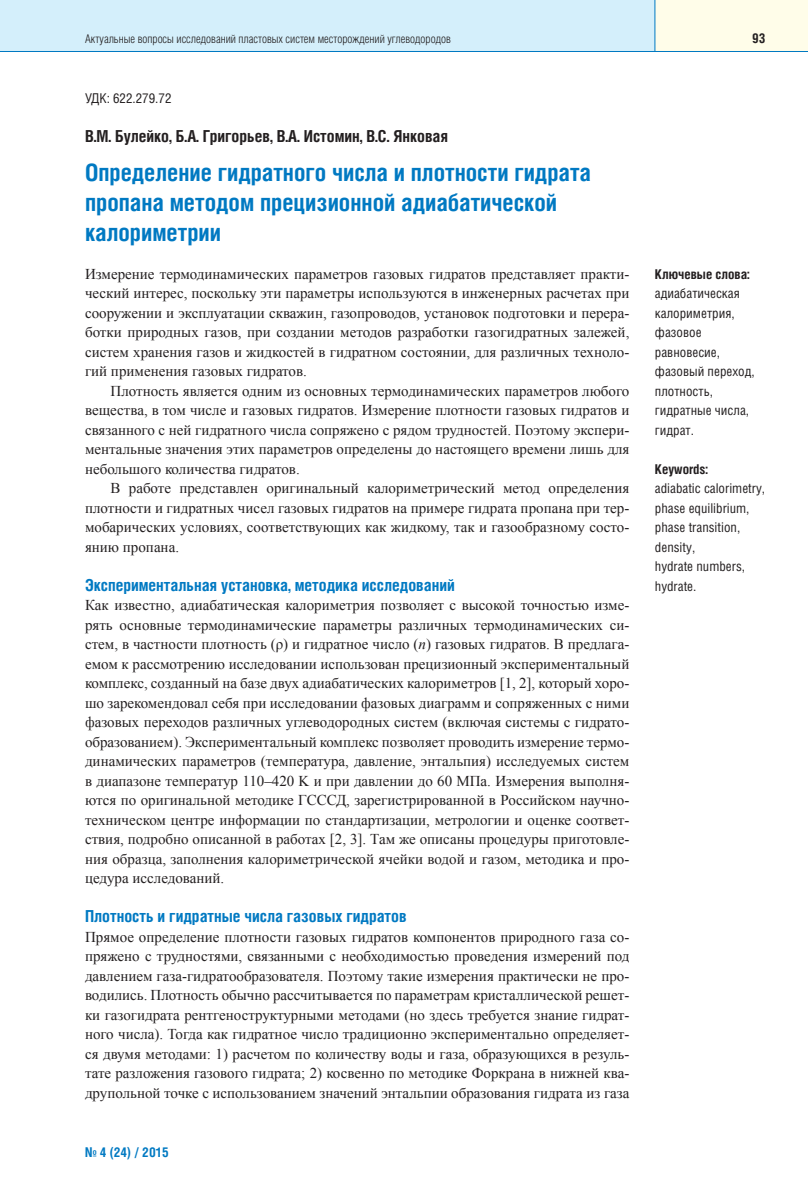
<style>
.page{position:relative;width:808px;height:1191px;background:#fff}
.page>*{position:absolute;margin:0;border:0;box-sizing:border-box;transform-origin:0 0}
.t1{font:700 24px/30px "Helios Cond";color:#0079c2}
.t2{font:700 16.5px "Helios Cond";color:#0079c2}
.t3{font:700 16.5px "Helios Cond";color:#231f20}
.t4{font:15px/19.5px "Times New Roman";color:#231f20;text-align:justify}
.t5{font:13.5px/19.5px "Helios Cond";color:#231f20}
.t6{font:700 13.5px "Helios Cond";color:#231f20}
.t7{font:700 13.5px "Helios Cond";color:#0079c2}
.t8{font:300 12px "Helios Cond";color:#231f20}
.s1{font-style:italic}
</style>
<div class="page">
<div style="left:0;top:0;width:668px;height:51px;background:#d4effb"></div>
<div style="left:655px;top:0;width:153px;height:51px;background:#fffde9"></div>
<hr style="left:0;top:51px;width:808px;height:1px;background:#0079c2">
<hr style="left:654px;top:0;width:1px;height:51px;background:#0079c2">
<p class="t8" style="left:85px;top:34px;width:367px">Актуальные вопросы исследований пластовых систем месторождений углеводородов</p>
<p class="t6" style="left:752px;top:33px;width:15px">93</p>
<p class="t5" style="left:85px;top:90px;width:88px">УДК: 622.279.72</p>
<p class="t3" style="left:85px;top:130px;width:365px">В.М. Булейко, Б.А. Григорьев, В.А. Истомин, В.С. Янковая</p>
<h1 class="t1" style="left:85px;top:160px;width:507px">Определение гидратного числа и плотности гидрата пропана методом прецизионной адиабатической калориметрии</h1>
<p class="t4" style="left:85px;top:264px;width:546px">Измерение термодинамических параметров газовых гидратов представляет практи&shy;ческий интерес, поскольку эти параметры используются в инженерных расчетах при сооружении и эксплуатации скважин, газопроводов, установок подготовки и перера&shy;ботки природных газов, при создании методов разработки газогидратных залежей, систем хранения газов и жидкостей в гидратном состоянии, для различных техноло&shy;гий применения газовых гидратов.</p>
<p class="t4" style="left:85px;top:381px;width:546px;text-indent:26px">Плотность является одним из основных термодинамических параметров любого вещества, в том числе и газовых гидратов. Измерение плотности газовых гидратов и связанного с ней гидратного числа сопряжено с рядом трудностей. Поэтому экспери&shy;ментальные значения этих параметров определены до настоящего времени лишь для небольшого количества гидратов.</p>
<p class="t4" style="left:85px;top:478px;width:546px;text-indent:26px">В работе представлен оригинальный калориметрический метод определения плотности и гидратных чисел газовых гидратов на примере гидрата пропана при тер&shy;мобарических условиях, соответствующих как жидкому, так и газообразному состо&shy;янию пропана.</p>
<p class="t2" style="left:85px;top:579px;width:371px">Экспериментальная установка, методика исследований</p>
<p class="t4" style="left:85px;top:595px;width:546px">Как известно, адиабатическая калориметрия позволяет с высокой точностью изме&shy;рять основные термодинамические параметры различных термодинамических си&shy;стем, в частности плотность (ρ) и гидратное число (<span class="s1">n</span>) газовых гидратов. В предлага&shy;емом к рассмотрению исследовании использован прецизионный экспериментальный комплекс, созданный на базе двух адиабатических калориметров [1, 2], который хоро&shy;шо зарекомендовал себя при исследовании фазовых диаграмм и сопряженных с ними фазовых переходов различных углеводородных систем (включая системы с гидрато&shy;образованием). Экспериментальный комплекс позволяет проводить измерение термо&shy;динамических параметров (температура, давление, энтальпия) исследуемых систем в диапазоне температур 110–420 K и при давлении до 60 МПа. Измерения выполня&shy;ются по оригинальной методике ГСССД, зарегистрированной в Российском научно&shy;техническом центре информации по стандартизации, метрологии и оценке соответ&shy;ствия, подробно описанной в работах [2, 3]. Там же описаны процедуры приготовле&shy;ния образца, заполнения калориметрической ячейки водой и газом, методика и про&shy;цедура исследований.</p>
<p class="t2" style="left:85px;top:910px;width:323px">Плотность и гидратные числа газовых гидратов</p>
<p class="t4" style="left:85px;top:927px;width:546px">Прямое определение плотности газовых гидратов компонентов природного газа со&shy;пряжено с трудностями, связанными с необходимостью проведения измерений под давлением газа-гидратообразователя. Поэтому такие измерения практически не про&shy;водились. Плотность обычно рассчитывается по параметрам кристаллической решет&shy;ки газогидрата рентгеноструктурными методами (но здесь требуется знание гидрат&shy;ного числа). Тогда как гидратное число традиционно экспериментально определяет&shy;ся двумя методами: 1) расчетом по количеству воды и газа, образующихся в резуль&shy;тате разложения газового гидрата; 2) косвенно по методике Форкрана в нижней ква&shy;друпольной точке с использованием значений энтальпии образования гидрата из газа</p>
<p class="t7" style="left:85px;top:1147px;width:86px">№ 4 (24) / 2015</p>
<p class="t6" style="left:655px;top:269px;width:96px">Ключевые слова:</p>
<p class="t5" style="left:655px;top:285px;width:101px">адиабатическая калориметрия, фазовое равновесие, фазовый переход, плотность, гидратные числа, гидрат.</p>
<p class="t6" style="left:655px;top:464px;width:55px">Keywords:</p>
<p class="t5" style="left:655px;top:480px;width:112px">adiabatic calorimetry, phase equilibrium, phase transition, density,<br>hydrate numbers, hydrate.</p>
</div>
